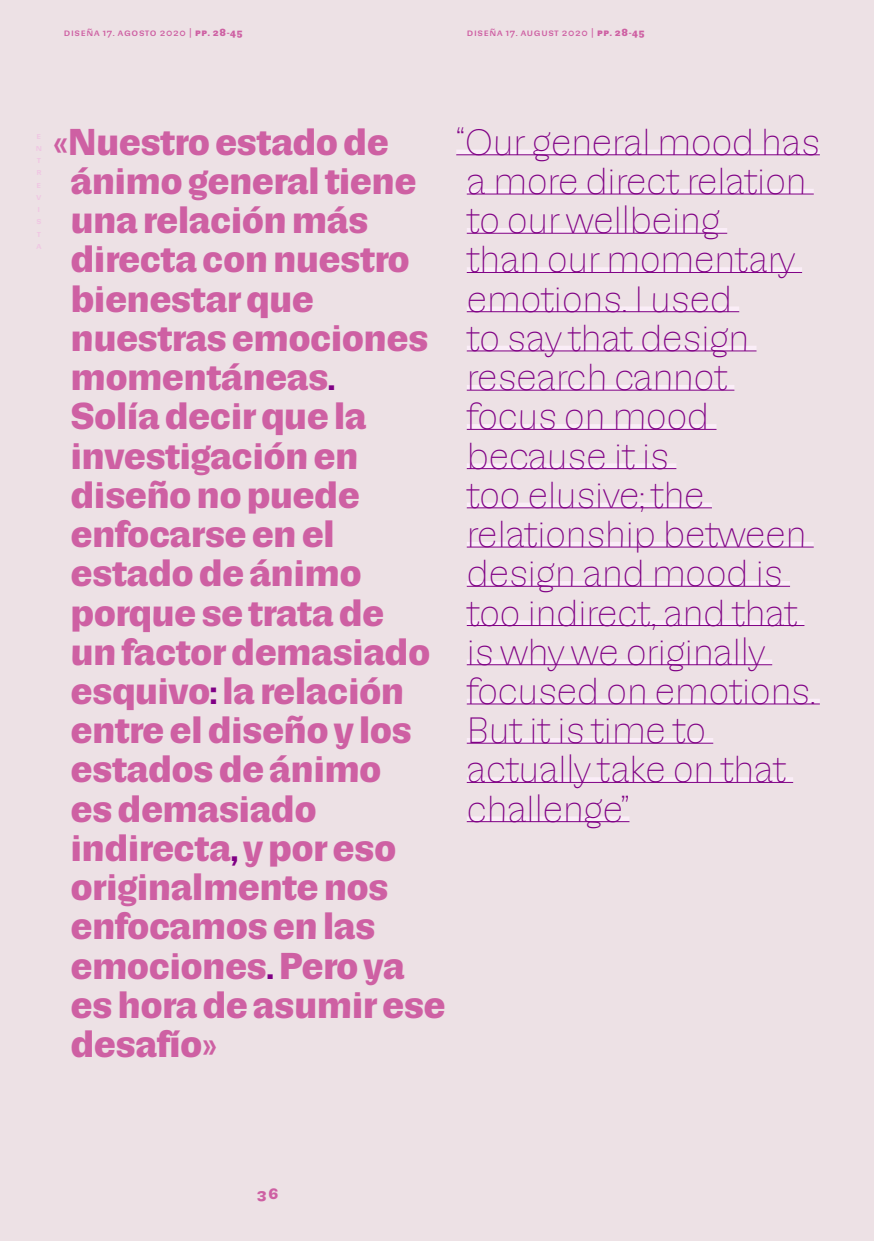
<style>
.page{position:relative;width:874px;height:1241px;background:#fff}
.page>*{position:absolute;margin:0;border:0;box-sizing:border-box;transform-origin:0 0}
.Frase_destacada{font:700 35px/39.2px "Sudamerican Grotesk Display";color:#ce60a3}
.Pull_Quotes{font:100 35px/39.2px "Sudamerican Grotesk Display";color:#800085}
.t1{font:700 14px "Sudamerican Grotesk";color:#ce60a3}
.t2{font:9.62px "Sudamerican Grotesk";letter-spacing:.07em;color:#ce60a3}
.t3{font:8.75px/12.2px "Sudamerican Grotesk";color:#f0c4e3}
.s1{font-weight:700}
.s2{color:#800085}
</style>
<div class="page">
<div style="left:0;top:0;width:873px;height:1240px;background:#ede1e5"></div>
<div style="left:456px;top:149px;width:363px;height:6px;background:#faedf7"></div>
<div style="left:466px;top:189px;width:347px;height:5px;background:#faedf7"></div>
<div style="left:466px;top:228px;width:260px;height:5px;background:#faedf7"></div>
<div style="left:466px;top:267px;width:335px;height:5px;background:#faedf7"></div>
<div style="left:466px;top:306px;width:272px;height:5px;background:#faedf7"></div>
<div style="left:466px;top:345px;width:290px;height:6px;background:#faedf7"></div>
<div style="left:466px;top:385px;width:268px;height:5px;background:#faedf7"></div>
<div style="left:466px;top:424px;width:250px;height:5px;background:#faedf7"></div>
<div style="left:466px;top:463px;width:210px;height:5px;background:#faedf7"></div>
<div style="left:466px;top:502px;width:245px;height:5px;background:#faedf7"></div>
<div style="left:466px;top:541px;width:347px;height:6px;background:#faedf7"></div>
<div style="left:466px;top:581px;width:323px;height:5px;background:#faedf7"></div>
<div style="left:466px;top:620px;width:338px;height:5px;background:#faedf7"></div>
<div style="left:466px;top:659px;width:305px;height:5px;background:#faedf7"></div>
<div style="left:466px;top:698px;width:353px;height:5px;background:#faedf7"></div>
<div style="left:466px;top:737px;width:247px;height:6px;background:#faedf7"></div>
<div style="left:466px;top:777px;width:326px;height:5px;background:#faedf7"></div>
<div style="left:466px;top:816px;width:163px;height:5px;background:#faedf7"></div>
<hr style="left:456px;top:154px;width:363px;height:1px;background:#800085">
<hr style="left:466px;top:193px;width:347px;height:1px;background:#800085">
<hr style="left:466px;top:233px;width:260px;height:1px;background:#800085">
<hr style="left:466px;top:272px;width:335px;height:1px;background:#800085">
<hr style="left:466px;top:311px;width:272px;height:1px;background:#800085">
<hr style="left:466px;top:350px;width:290px;height:1px;background:#800085">
<hr style="left:466px;top:389px;width:268px;height:1px;background:#800085">
<hr style="left:466px;top:429px;width:250px;height:1px;background:#800085">
<hr style="left:466px;top:468px;width:210px;height:1px;background:#800085">
<hr style="left:466px;top:507px;width:245px;height:1px;background:#800085">
<hr style="left:466px;top:546px;width:347px;height:1px;background:#800085">
<hr style="left:466px;top:585px;width:323px;height:1px;background:#800085">
<hr style="left:466px;top:625px;width:338px;height:1px;background:#800085">
<hr style="left:466px;top:664px;width:305px;height:1px;background:#800085">
<hr style="left:466px;top:703px;width:353px;height:1px;background:#800085">
<hr style="left:466px;top:742px;width:247px;height:1px;background:#800085">
<hr style="left:466px;top:781px;width:326px;height:1px;background:#800085">
<hr style="left:466px;top:821px;width:163px;height:1px;background:#800085">
<p class="t2" style="left:64px;top:25px;width:180px">Diseña 17. agosto 2020 | <span class="s1">Pp. 28-45</span></p>
<p class="t2" style="left:466px;top:25px;width:179px">Diseña 17. august 2020 | <span class="s1">Pp. 28-45</span></p>
<p class="t3" style="left:36px;top:129px;width:8px">e n t r e v i s t a</p>
<p class="Frase_destacada" style="left:71px;top:120px;width:376px;text-indent:-18px">«Nuestro estado de ánimo general tiene una relación más directa con nuestro bienestar que nuestras emociones momentáneas<span class="s2">.<br></span>Solía decir que la investigación en diseño no puede enfocarse en el estado de ánimo porque se trata de<br>un factor demasiado esquivo<span class="s2">:</span> la relación entre el diseño y los estados de ánimo<br>es demasiado indirecta<span class="s2">,</span> y por eso originalmente nos enfocamos en las emociones<span class="s2">.</span> Pero ya es hora de asumir ese desafío»</p>
<p class="Pull_Quotes" style="left:466px;top:121px;width:354px;text-indent:-10px">“Our general mood has a more direct relation to our wellbeing<br>than our momentary emotions. I used<br>to say that design research cannot focus on mood because it is<br>too elusive; the relationship between design and mood is too indirect, and that is why we originally focused on emotions.<br>But it is time to actually take on that challenge”</p>
<p class="t1" style="left:256px;top:1182px;width:24px">36</p>
</div>
